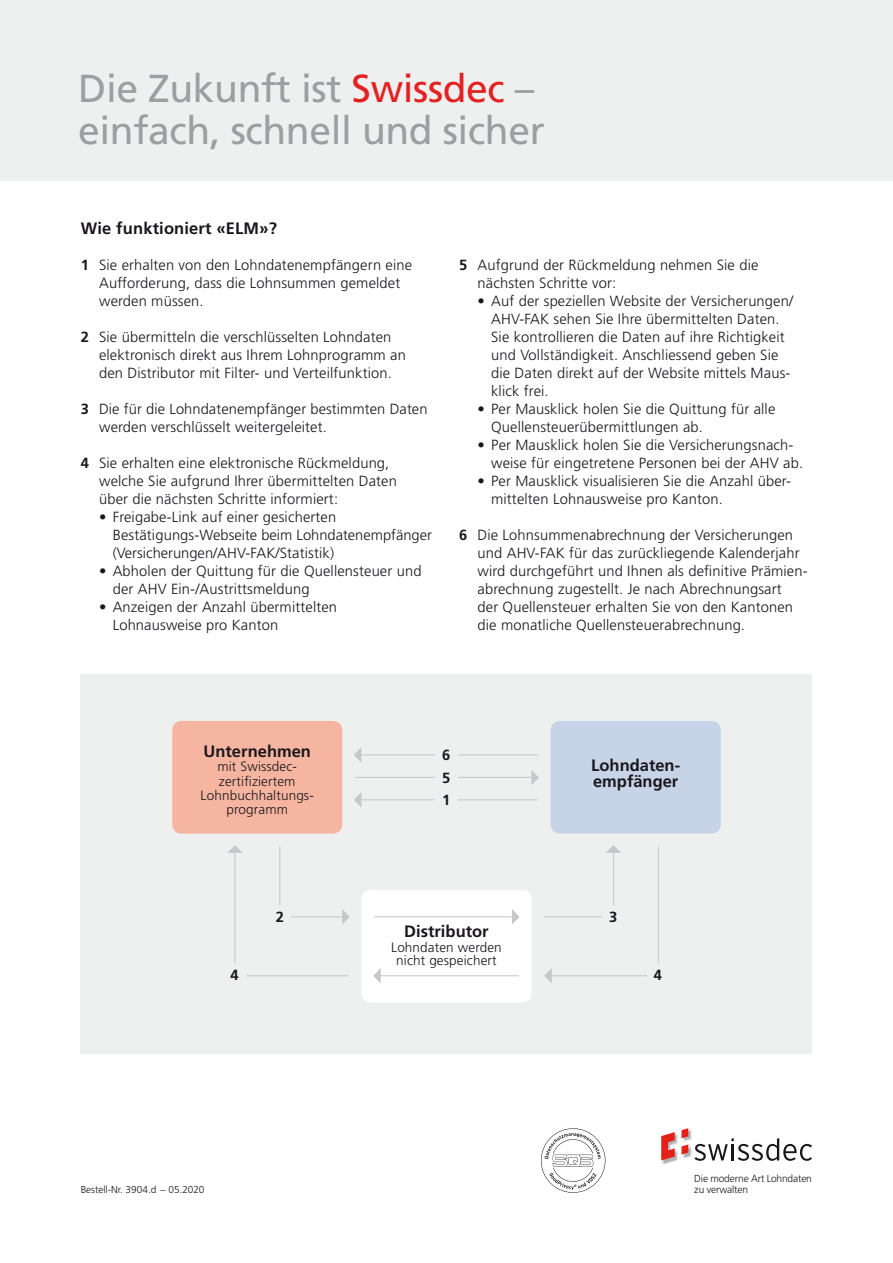
<style>
.page{position:relative;width:893px;height:1263px;background:#fff}
.page>*{position:absolute;margin:0;border:0;box-sizing:border-box;transform-origin:0 0}
.t1{font:39px/42px "Frutiger LT Std";letter-spacing:-.01em;color:#9c9e9f}
.t2{font:700 16.5px/16.5px "Frutiger LT Std";color:#1a171c}
.t3{font:300 14.7px/18px "Frutiger LT Std";letter-spacing:.01em;color:#1a171c}
.t4{font:700 14.7px/22.5px "Frutiger LT Std";color:#1a171c;text-align:justify}
.t5{font:300 13.5px/14.2px "Frutiger LT Std";letter-spacing:.01em;color:#1a171c;text-align:center}
.t6{font:300 10.2px/10.8px "Frutiger LT Std";letter-spacing:-.015em;color:#1a171c}
.t7{font:300 10.05px "Frutiger LT Std";letter-spacing:-.005em;color:#1a171c}
.s1{color:#e32120}
.s2{font-weight:700}
</style>
<div class="page">
<div style="left:0;top:0;width:893px;height:180px;background:#eeefef"></div>
<svg style="left:541px;top:1128px;width:64px;height:65px"></svg>
<svg style="left:694px;top:1138px;width:118px;height:23px"></svg>
<img style="left:662px;top:1129px;width:30px;height:36px">
<svg style="left:661px;top:1128px;width:27px;height:32px"></svg>
<div style="left:81px;top:674px;width:731px;height:379px;background:#eeefef"></div>
<div style="left:172px;top:721px;width:170px;height:113px;background:#f6b5a1;border-radius:9px"></div>
<div style="left:361px;top:890px;width:170px;height:112px;background:#fff;border-radius:9px"></div>
<div style="left:551px;top:721px;width:170px;height:113px;background:#c7d3e6;border-radius:9px"></div>
<hr style="left:356px;top:754px;width:182px;height:1px;background:#c6c7c8">
<hr style="left:355px;top:777px;width:182px;height:1px;background:#c6c7c8">
<hr style="left:613px;top:846px;width:1px;height:78px;background:#c6c7c8">
<hr style="left:356px;top:799px;width:182px;height:1px;background:#c6c7c8">
<hr style="left:658px;top:846px;width:1px;height:123px;background:#c6c7c8">
<hr style="left:544px;top:916px;width:70px;height:1px;background:#c6c7c8">
<hr style="left:234px;top:975px;width:115px;height:1px;background:#c6c7c8">
<hr style="left:234px;top:846px;width:1px;height:123px;background:#c6c7c8">
<hr style="left:279px;top:846px;width:1px;height:78px;background:#c6c7c8">
<div style="left:435px;top:743px;width:23px;height:23px;background:#eeefef;border-radius:50%"></div>
<div style="left:435px;top:766px;width:23px;height:23px;background:#eeefef;border-radius:50%"></div>
<div style="left:435px;top:788px;width:23px;height:23px;background:#eeefef;border-radius:50%"></div>
<div style="left:602px;top:905px;width:23px;height:23px;background:#eeefef;border-radius:50%"></div>
<div style="left:223px;top:963px;width:23px;height:23px;background:#eeefef;border-radius:50%"></div>
<svg style="left:354px;top:748px;width:7px;height:14px"></svg>
<svg style="left:354px;top:793px;width:7px;height:14px"></svg>
<hr style="left:374px;top:975px;width:145px;height:1px;background:#c6c7c8">
<svg style="left:373px;top:968px;width:8px;height:15px"></svg>
<hr style="left:545px;top:975px;width:114px;height:1px;background:#c6c7c8">
<svg style="left:544px;top:968px;width:8px;height:15px"></svg>
<svg style="left:227px;top:846px;width:16px;height:7px"></svg>
<svg style="left:606px;top:845px;width:15px;height:8px"></svg>
<svg style="left:531px;top:770px;width:8px;height:15px"></svg>
<hr style="left:374px;top:916px;width:145px;height:1px;background:#c6c7c8">
<svg style="left:512px;top:909px;width:7px;height:16px"></svg>
<hr style="left:279px;top:916px;width:70px;height:1px;background:#c6c7c8">
<svg style="left:342px;top:909px;width:8px;height:15px"></svg>
<div style="left:647px;top:963px;width:23px;height:23px;background:#eeefef;border-radius:50%"></div>
<div style="left:269px;top:905px;width:23px;height:23px;background:#eeefef;border-radius:50%"></div>
<h1 class="t1" style="left:78px;top:68px;width:468px">Die Zukunft ist <span class="s1">Swissdec</span> – einfach, schnell und sicher</h1>
<p class="t2" style="left:81px;top:220px;width:198px">Wie funktioniert «ELM»?</p>
<p class="t3" style="left:99px;top:256px;width:315px;text-indent:-18px"><span class="s2">1</span> Sie erhalten von den Lohndatenempfängern eine<br>Aufforderung, dass die Lohnsummen gemeldet werden müssen.</p>
<p class="t3" style="left:99px;top:328px;width:308px;text-indent:-18px"><span class="s2">2</span> Sie übermitteln die verschlüsselten Lohndaten elektronisch direkt aus Ihrem Lohnprogramm an den Distributor mit Filter- und Verteilfunktion.</p>
<p class="t3" style="left:99px;top:400px;width:330px;text-indent:-18px"><span class="s2">3</span> Die für die Lohndatenempfänger bestimmten Daten werden verschlüsselt weitergeleitet.</p>
<p class="t3" style="left:99px;top:454px;width:299px;text-indent:-18px"><span class="s2">4</span> Sie erhalten eine elektronische Rückmeldung, welche Sie aufgrund Ihrer übermittelten Daten über die nächsten Schritte informiert:</p>
<p class="t3" style="left:113px;top:508px;width:321px;text-indent:-14px">• Freigabe-Link auf einer gesicherten<br>Bestätigungs-Webseite beim Lohndatenempfänger (Versicherungen/AHV-FAK/Statistik)</p>
<p class="t3" style="left:113px;top:562px;width:310px;text-indent:-14px">• Abholen der Quittung für die Quellensteuer und der AHV Ein-/Austrittsmeldung</p>
<p class="t3" style="left:113px;top:598px;width:226px;text-indent:-14px">• Anzeigen der Anzahl übermittelten<br>Lohnausweise pro Kanton</p>
<p class="t3" style="left:477px;top:257px;width:282px;text-indent:-18px"><span class="s2">5</span> Aufgrund der Rückmeldung nehmen Sie die nächsten Schritte vor:</p>
<p class="t3" style="left:491px;top:293px;width:304px;text-indent:-14px">• Auf der speziellen Website der Versicherungen/ AHV-FAK sehen Sie Ihre übermittelten Daten.<br>Sie kontrollieren die Daten auf ihre Richtigkeit und Vollständigkeit. Anschliessend geben Sie die Daten direkt auf der Website mittels Maus&shy;klick frei.</p>
<p class="t3" style="left:491px;top:401px;width:286px;text-indent:-14px">• Per Mausklick holen Sie die Quittung für alle<br>Quellensteuerübermittlungen ab.</p>
<p class="t3" style="left:491px;top:437px;width:313px;text-indent:-14px">• Per Mausklick holen Sie die Versicherungsnach&shy;weise für eingetretene Personen bei der AHV ab.</p>
<p class="t3" style="left:491px;top:473px;width:301px;text-indent:-14px">• Per Mausklick visualisieren Sie die Anzahl über&shy;mittelten Lohnausweise pro Kanton.</p>
<p class="t3" style="left:477px;top:527px;width:332px;text-indent:-18px"><span class="s2">6</span> Die Lohnsummenabrechnung der Versicherungen und AHV-FAK für das zurückliegende Kalenderjahr wird durchgeführt und Ihnen als defi nitive Prämien&shy;abrechnung zugestellt. Je nach Abrechnungsart<br>der Quellensteuer erhalten Sie von den Kantonen die monatliche Quellensteuerabrechnung.</p>
<p class="t2" style="left:203px;top:743px;width:109px">Unternehmen</p>
<p class="t5" style="left:201px;top:760px;width:115px">mit Swissdec&shy;zertifiziertem<br>Lohnbuchhaltungs&shy;programm</p>
<p class="t4" style="left:442px;top:744px;width:10px">6<br>5<br>1</p>
<p class="t2" style="left:591px;top:757px;width:90px">Lohndaten&shy;empfänger</p>
<p class="t4" style="left:276px;top:906px;width:10px">2</p>
<p class="t4" style="left:609px;top:906px;width:10px">3</p>
<p class="t2" style="left:404px;top:923px;width:86px">Distributor</p>
<p class="t5" style="left:391px;top:941px;width:112px;line-height:13.5px">Lohndaten werden nicht gespeichert</p>
<p class="t4" style="left:230px;top:964px;width:10px">4</p>
<p class="t4" style="left:654px;top:964px;width:10px">4</p>
<p class="t7" style="left:81px;top:1183px;width:125px">Bestell-Nr. 3904.d – 05.2020</p>
<p class="t6" style="left:694px;top:1173px;width:119px">Die moderne Art Lohndaten zu verwalten</p>
</div>
